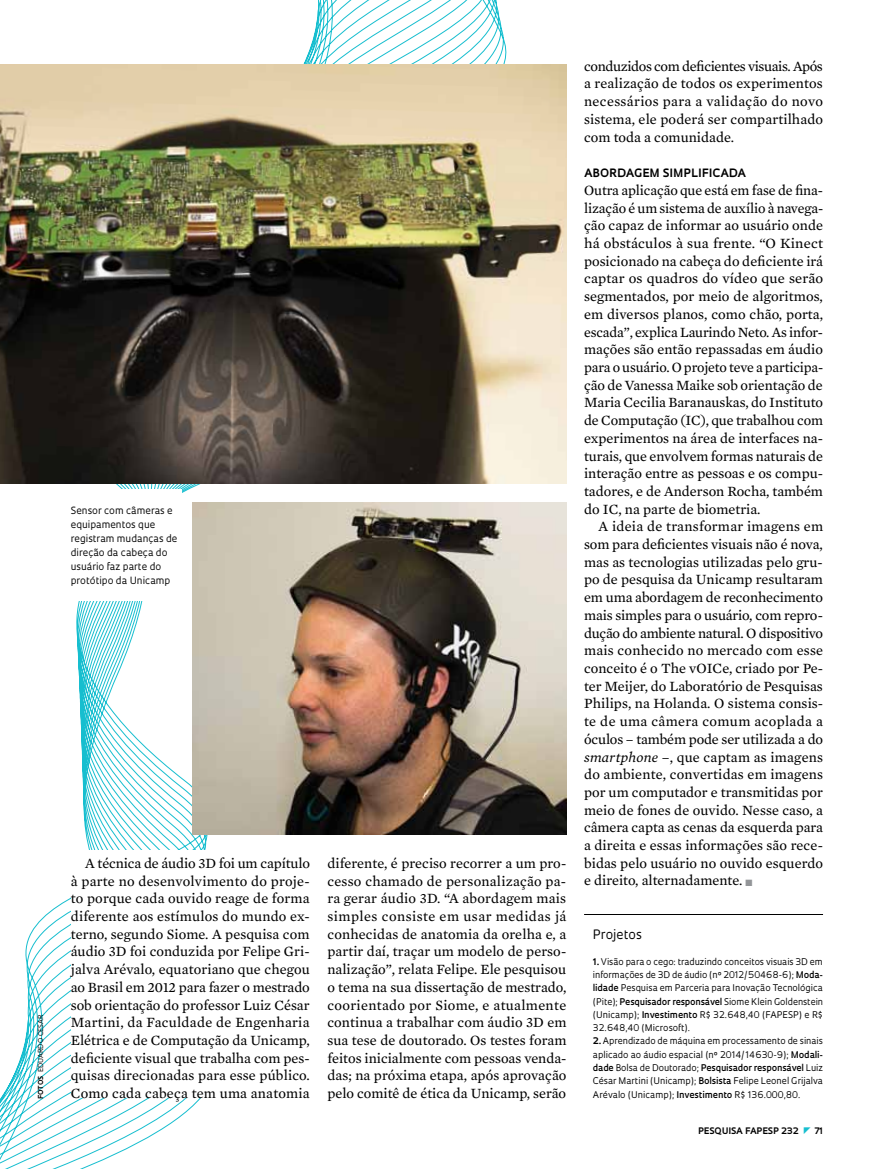
<style>
.page{position:relative;width:885px;height:1169px;background:#fff}
.page>*{position:absolute;margin:0;border:0;box-sizing:border-box;transform-origin:0 0}
.t1{font:14.4px/17.7px "Mercury Text G2";color:#000;text-align:justify}
.t2{font:12.6px "Oculum";color:#000}
.t3{font:700 11.25px "Oculum";letter-spacing:.035em;color:#000}
.t4{font:9.75px/14.1px "Oculum";color:#000}
.t5{font:9px/13.4px "Oculum";color:#000;text-align:justify}
.t6{font:700 8.7px "Oculum";letter-spacing:.015em;color:#000}
.t7{font:6.75px "Oculum";color:#000}
.s1{font-weight:700}
.s2{font-style:italic}
.s3{color:#939598}
.s4{font-weight:600}
</style>
<div class="page">
<svg style="left:303px;top:0;width:264px;height:291px"></svg>
<svg style="left:0;top:483px;width:300px;height:685px"></svg>
<img style="left:0;top:64px;width:566px;height:419px">
<div style="left:71px;top:850px;width:239px;height:248px;background:#fff"></div>
<hr style="left:584px;top:914px;width:239px;height:1px;background:#000">
<img style="left:192px;top:502px;width:374px;height:332px">
<div style="left:71px;top:489px;width:110px;height:111px;background:#fff"></div>
<p class="t7" style="left:36px;top:1098px;width:84px;rotate:-90deg"><span class="s1">FOTOS</span> eduardo cesar</p>
<p class="t4" style="left:71px;top:502px;width:108px">Sensor com câmeras e equipamentos que registram mudanças de direção da cabeça do usuário faz parte do protótipo da U nicamp</p>
<p class="t1" style="left:71px;top:853px;width:241px;text-indent:14px">A técnica de áudio 3D foi um capítulo à parte no desenvolvimento do proje&shy;to porque cada ouvido reage de forma diferente aos estímulos do mundo ex&shy;terno, segundo Siome. A pesquisa com áudio 3D foi conduzida por Felipe Gri&shy;jalva Arévalo, equatoriano que chegou ao Brasil em 2012 para fazer o mestrado sob orientação do professor Luiz César Martini, da Faculdade de Engenharia Elétrica e de Computação da Unicamp, deficiente visual que trabalha com pes&shy;quisas direcionadas para esse público.<br>Como cada cabeça tem uma anatomia</p>
<p class="t1" style="left:327px;top:853px;width:241px">diferente, é preciso recorrer a um pro&shy;cesso chamado de personalização pa&shy;ra gerar áudio 3D. “A abordagem mais simples consiste em usar medidas já conhecidas de anatomia da orelha e, a partir daí, traçar um modelo de perso&shy;nalização”, relata Felipe. Ele pesquisou o tema na sua dissertação de mestrado, coorientado por Siome, e atualmente continua a trabalhar com áudio 3D em sua tese de doutorado. Os testes foram feitos inicialmente com pessoas venda&shy;das; na próxima etapa, após aprovação pelo comitê de ética da Unicamp, serão</p>
<p class="t1" style="left:584px;top:56px;width:241px">conduzidos com deficientes visuais. Após a realização de todos os experimentos necessários para a validação do novo sistema, ele poderá ser compartilhado com toda a comunidade.</p>
<p class="t3" style="left:584px;top:165px;width:35px">ABORDA</p>
<p class="t3" style="left:634px;top:165px;width:96px">GEM SI MPLIFICADA</p>
<p class="t1" style="left:584px;top:180px;width:241px">Outra aplicação que está em fase de fina&shy;lização é um sistema de auxílio à navega&shy;ção capaz de informar ao usuário onde há obstáculos à sua frente. “O Kinect posicionado na cabeça do deficiente irá captar os quadros do vídeo que serão segmentados, por meio de algoritmos, em diversos planos, como chão, porta, escada”, explica Laurindo Neto. As infor&shy;mações são então repassadas em áudio para o usuário. O projeto teve a participa&shy;ção de Vanessa Maike sob orientação de Maria Cecilia Baranauskas, do Instituto de Computação (IC), que trabalhou com experimentos na área de interfaces na&shy;turais, que envolvem formas naturais de interação entre as pessoas e os compu&shy;tadores, e de Anderson Rocha, também do IC, na parte de biometria.</p>
<p class="t1" style="left:584px;top:517px;width:241px;text-indent:14px">A ideia de transformar imagens em som para deficientes visuais não é nova, mas as tecnologias utilizadas pelo gru&shy;po de pesquisa da Unicamp resultaram em uma abordagem de reconhecimento mais simples para o usuário, com repro&shy;dução do ambiente natural. O dispositivo mais conhecido no mercado com esse conceito é o The vOICe, criado por Pe&shy;ter Meijer, do Laboratório de Pesquisas Philips, na Holanda. O sistema consis&shy;te de uma câmera comum acoplada a óculos – também pode ser utilizada a do <span class="s2">smartphone</span> –, que captam as imagens do ambiente, convertidas em imagens por um computador e transmitidas por meio de fones de ouvido. Nesse caso, a câmera capta as cenas da esquerda para a direita e essas informações são rece&shy;bidas pelo usuário no ouvido esquerdo e direito, alternadamente. <span class="s3">■</span></p>
<p class="t2" style="left:593px;top:926px;width:50px">Projetos</p>
<p class="t5" style="left:593px;top:954px;width:232px"><span class="s1">1.</span> Visão para o cego: traduzindo conceitos visuais 3D em informações de 3D de áudio (nº 2012/50468-6); <span class="s4">Moda&shy;lidade</span> Pesquisa em Parceria para Inovação Tecnológica (Pite); <span class="s4">Pesquisador responsável</span> Siome Klein Goldenstein (U nicamp); <span class="s4">Investimento</span> R$ 32.648,40 (FAPESP) e R$ 32.648,40 (M icrosoft).</p>
<p class="t5" style="left:593px;top:1034px;width:232px"><span class="s1">2.</span> Aprendizado de máquina em processamento de sinais aplicado ao áudio espacial (nº 2014/14630-9); <span class="s4">Modali&shy;dade</span> Bolsa de Doutorado; <span class="s4">Pesquisador responsável</span> Luiz César Martini (U nicamp); <span class="s4">Bolsista</span> Felipe Leonel Grijalva</p>
<p class="t5" style="left:593px;top:1087px;width:209px">Arévalo (U nicamp); <span class="s4">Investimento</span> R$ 136.000,80.</p>
<p class="t6" style="left:698px;top:1124px;width:102px">PESQUISA FAPESP 232</p>
<p class="t6" style="left:814px;top:1124px;width:10px">71</p>
</div>
